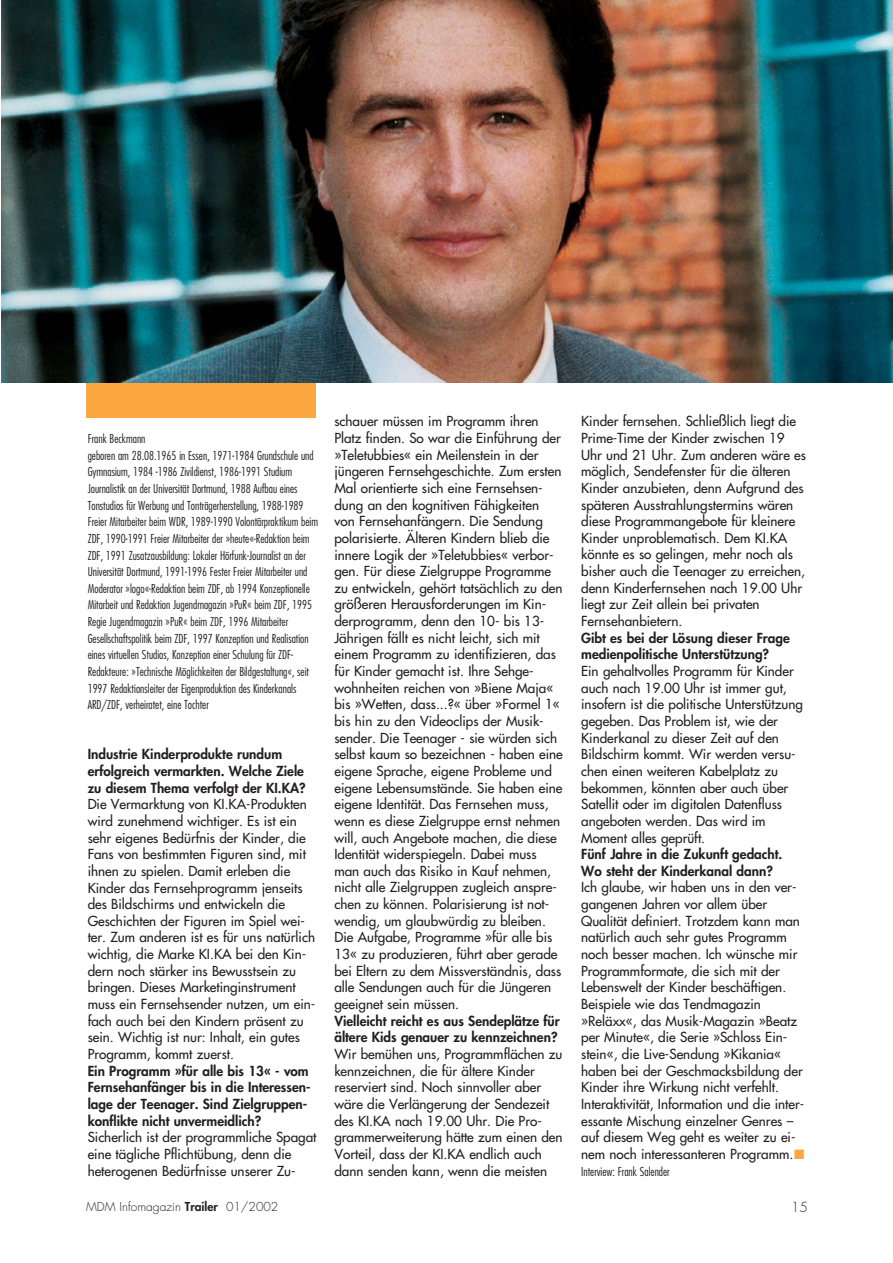
<style>
.page{position:relative;width:893px;height:1263px;background:#fff}
.page>*{position:absolute;margin:0;border:0;box-sizing:border-box;transform-origin:0 0}
.t1{font:13.5px/16.6px "Futura";color:#231f20}
.t2{font:800 13.5px/16.6px "Futura";color:#231f20}
.t3{font:300 13.5px "Futura";color:#231f20}
.t4{font:300 condensed 12px/16.6px "Futura";color:#231f20}
.t5{font:300 12px "Futura";color:#231f20}
.s1{color:#faa73f}
.s2{font-weight:800}
</style>
<div class="page">
<img style="left:1px;top:0;width:891px;height:383px">
<div style="left:86px;top:383px;width:230px;height:35px;background:#faa73f"></div>
<p class="t4" style="left:88px;top:431px;width:232px">Frank Beckmann<br>geboren am 28.08.1965 in Essen, 1971-1984 Grundschule und Gymnasium, 1984 -1986 Zivildienst, 1986-1991 Studium Journalistik an der Universität Dortmund, 1988 Aufbau eines Tonstudios für Werbung und Tonträgerherstellung, 1988-1989<br>Freier Mitarbeiter beim WDR, 1989-1990 Volontärpraktikum beim ZDF, 1990-1991 Freier Mitarbeiter der »heute«-Redaktion beim ZDF, 1991 Zusatzausbildung: Lokaler Hörfunk-Journalist an der Universität Dortmund, 1991-1996 Fester Freier Mitarbeiter und Moderator »logo«-Redaktion beim ZDF, ab 1994 Konzeptionelle Mitarbeit und Redaktion Jugendmagazin »PuR« beim ZDF, 1995<br>Regie Jugendmagazin »PuR« beim ZDF, 1996 Mitarbeiter Gesellschaftspolitik beim ZDF, 1997 Konzeption und Realisation eines virtuellen Studios, Konzeption einer Schulung für ZDF-Redakteure: »Technische Möglichkeiten der Bildgestaltung«, seit 1997 Redaktionsleiter der Eigenproduktion des Kinderkanals ARD/ZDF, verheiratet, eine Tochter</p>
<p class="t2" style="left:88px;top:747px;width:220px">Industrie Kinderprodukte rundum erfolgreich vermarkten. Welche Ziele zu diesem Thema verfolgt der KI.KA?</p>
<p class="t1" style="left:88px;top:797px;width:229px">Die Vermarktung von KI.KA-Produkten wird zunehmend wichtiger. Es ist ein sehr eigenes Bedürfnis der Kinder, die Fans von bestimmten Figuren sind, mit ihnen zu spielen. Damit erleben die Kinder das Fernsehprogramm jenseits des Bildschirms und entwickeln die Geschichten der Figuren im Spiel wei&shy;ter. Zum anderen ist es für uns natürlich wichtig, die Marke KI.KA bei den Kin&shy;dern noch stärker ins Bewusstsein zu bringen. Dieses Marketinginstrument muss ein Fernsehsender nutzen, um ein&shy;fach auch bei den Kindern präsent zu sein. Wichtig ist nur: Inhalt, ein gutes Programm, kommt zuerst.</p>
<p class="t2" style="left:88px;top:1063px;width:224px">Ein Programm »für alle bis 13« - vom Fernsehanfänger bis in die Interessen&shy;lage der Teenager. Sind Zielgruppen&shy;konflikte nicht unvermeidlich?</p>
<p class="t1" style="left:88px;top:1130px;width:230px">Sicherlich ist der programmliche Spagat eine tägliche Pflichtübung, denn die heterogenen Bedürfnisse unserer Zu-</p>
<p class="t1" style="left:334px;top:414px;width:230px">schauer müssen im Programm ihren Platz finden. So war die Einführung der »Teletubbies« ein Meilenstein in der jüngeren Fernsehgeschichte. Zum ersten Mal orientierte sich eine Fernsehsen&shy;dung an den kognitiven Fähigkeiten von Fernsehanfängern. Die Sendung polarisierte. Älteren Kindern blieb die innere Logik der »Teletubbies« verbor&shy;gen. Für diese Zielgruppe Programme zu entwickeln, gehört tatsächlich zu den größeren Herausforderungen im Kin&shy;derprogramm, denn den 10- bis 13- Jährigen fällt es nicht leicht, sich mit einem Programm zu identifizieren, das für Kinder gemacht ist. Ihre Sehge&shy;wohnheiten reichen von »Biene Maja« bis »Wetten, dass...?« über »Formel 1« bis hin zu den Videoclips der Musik&shy;sender. Die Teenager - sie würden sich selbst kaum so bezeichnen - haben eine eigene Sprache, eigene Probleme und eigene Lebensumstände. Sie haben eine eigene Identität. Das Fernsehen muss, wenn es diese Zielgruppe ernst nehmen will, auch Angebote machen, die diese Identität widerspiegeln. Dabei muss man auch das Risiko in Kauf nehmen, nicht alle Zielgruppen zugleich anspre&shy;chen zu können. Polarisierung ist not&shy;wendig, um glaubwürdig zu bleiben.<br>Die Aufgabe, Programme »für alle bis 13« zu produzieren, führt aber gerade bei Eltern zu dem Missverständnis, dass alle Sendungen auch für die Jüngeren geeignet sein müssen.</p>
<p class="t2" style="left:334px;top:1013px;width:227px">Vielleicht reicht es aus Sendeplätze für ältere Kids genauer zu kennzeichnen?</p>
<p class="t1" style="left:334px;top:1047px;width:230px">Wir bemühen uns, Programmflächen zu kennzeichnen, die für ältere Kinder reserviert sind. Noch sinnvoller aber wäre die Verlängerung der Sendezeit des KI.KA nach 19.00 Uhr. Die Pro&shy;grammerweiterung hätte zum einen den Vorteil, dass der KI.KA endlich auch dann senden kann, wenn die meisten</p>
<p class="t1" style="left:581px;top:414px;width:226px">Kinder fernsehen. Schließlich liegt die Prime-Time der Kinder zwischen 19<br>Uhr und 21 Uhr. Zum anderen wäre es möglich, Sendefenster für die älteren Kinder anzubieten, denn Aufgrund des späteren Ausstrahlungstermins wären diese Programmangebote für kleinere Kinder unproblematisch. Dem KI.KA könnte es so gelingen, mehr noch als bisher auch die Teenager zu erreichen, denn Kinderfernsehen nach 19.00 Uhr liegt zur Zeit allein bei privaten Fernsehanbietern.</p>
<p class="t2" style="left:581px;top:630px;width:210px">Gibt es bei der Lösung dieser Frage medienpolitische Unterstützung?</p>
<p class="t1" style="left:581px;top:664px;width:223px">Ein gehaltvolles Programm für Kinder auch nach 19.00 Uhr ist immer gut, insofern ist die politische Unterstützung gegeben. Das Problem ist, wie der Kinderkanal zu dieser Zeit auf den Bildschirm kommt. Wir werden versu&shy;chen einen weiteren Kabelplatz zu bekommen, könnten aber auch über Satellit oder im digitalen Datenfluss angeboten werden. Das wird im Moment alles geprüft.</p>
<p class="t2" style="left:581px;top:847px;width:203px">Fünf Jahre in die Zukunft gedacht.<br>Wo steht der Kinderkanal dann?</p>
<p class="t1" style="left:581px;top:880px;width:225px">Ich glaube, wir haben uns in den ver&shy;gangenen Jahren vor allem über Qualität definiert. Trotzdem kann man natürlich auch sehr gutes Programm noch besser machen. Ich wünsche mir Programmformate, die sich mit der Lebenswelt der Kinder beschäftigen.<br>Beispiele wie das Tendmagazin »Reläxx«, das Musik-Magazin »Beatz per Minute«, die Serie »Schloss Ein&shy;stein«, die Live-Sendung »Kikania« haben bei der Geschmacksbildung der Kinder ihre Wirkung nicht verfehlt.<br>Interaktivität, Information und die inter&shy;essante Mischung einzelner Genres – auf diesem Weg geht es weiter zu ei&shy;nem noch interessanteren Programm.<span class="s1">■</span></p>
<p class="t4" style="left:581px;top:1164px;width:90px">Interview: Frank Salender</p>
<p class="t5" style="left:86px;top:1201px;width:194px">MDM Infomagazin <span class="s2">Trailer</span> 01/2002</p>
<p class="t3" style="left:791px;top:1201px;width:18px">15</p>
</div>
